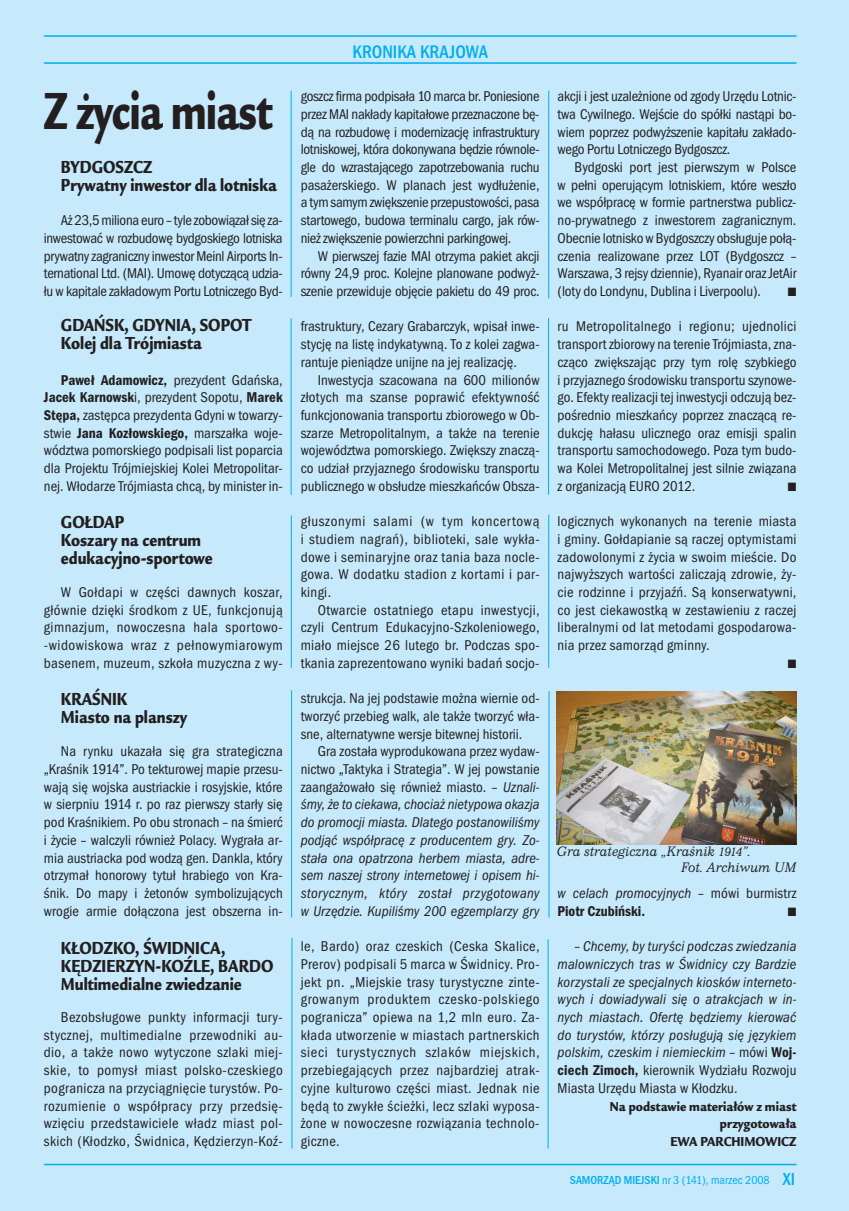
<style>
.page{position:relative;width:849px;height:1211px;background:#fff}
.page>*{position:absolute;margin:0;border:0;box-sizing:border-box;transform-origin:0 0}
.t1{font:54px "Legacy San Itc TEE Ultr";letter-spacing:-.02em;color:#231f20;scale:.7 1}
.t2{font:500 condensed 18.75px "Franklin Got SC Itc TEE";color:#00aeef}
.t3{font:18px/18px "Legacy San Itc TEE Ultr";color:#231f20;scale:.8 1}
.t4{font:condensed 14.7px/17.7px "Franklin Got Itc TEE";color:#231f20;text-align:justify}
.t5{font:italic condensed 14.7px/17.7px "Franklin Got Itc TEE";letter-spacing:.01em;color:#231f20;text-align:justify}
.t6{font:14.25px/15.8px "Impressum TEE Ligh Ital";color:#231f20;scale:.95 1}
.t7{font:13.5px/17.7px "Legacy San Itc TEE Ultr";color:#231f20;text-align:right;scale:.85 1}
.t8{font:condensed 12px "Franklin Got Itc TEE";color:#00aeef}
.t9{font:12px "Zapf Dingbats";color:#231f20;scale:.95 1}
.s1{font-weight:600}
.s2{font-style:normal}
.s3{font-weight:600;font-style:normal}
.s4{font-weight:500}
.s5{font-weight:500;font-size:18px}
</style>
<div class="page">
<div style="left:0;top:0;width:849px;height:1210px;background:#c6eafb"></div>
<hr style="left:44px;top:1163px;width:753px;height:2px;background:#00aeef">
<hr style="left:44px;top:62px;width:753px;height:2px;background:#00aeef">
<hr style="left:44px;top:35px;width:753px;height:2px;background:#00aeef">
<hr style="left:291px;top:91px;width:1px;height:206px;background:#00aeef">
<hr style="left:548px;top:91px;width:1px;height:207px;background:#00aeef">
<img style="left:557px;top:691px;width:239px;height:153px">
<hr style="left:548px;top:939px;width:1px;height:209px;background:#00aeef">
<hr style="left:292px;top:938px;width:1px;height:210px;background:#00aeef">
<hr style="left:291px;top:690px;width:1px;height:227px;background:#00aeef">
<hr style="left:549px;top:691px;width:1px;height:226px;background:#00aeef">
<hr style="left:291px;top:318px;width:1px;height:177px;background:#00aeef">
<hr style="left:548px;top:318px;width:1px;height:176px;background:#00aeef">
<hr style="left:291px;top:515px;width:1px;height:153px;background:#00aeef">
<hr style="left:548px;top:514px;width:1px;height:154px;background:#00aeef">
<h1 class="t1" style="left:44px;top:89px;width:328px">Z życia miast</h1>
<p class="t3" style="left:61px;top:160px;width:272px">BYDGOSZCZ<br>Prywatny inwestor dla lotniska</p>
<p class="t4" style="left:44px;top:213px;width:240px;text-indent:17px">Aż 23,5 miliona euro – tyle zobowiązał się za&shy;inwestować w rozbudowę bydgoskiego lotniska prywatny zagraniczny inwestor Meinl Airports In&shy;ternational Ltd. (MAI). Umowę dotyczącą udzia&shy;łu w kapitale zakładowym Portu Lotniczego Byd-</p>
<p class="t3" style="left:61px;top:318px;width:240px">GDAŃSK, GDYNIA, SOPOT<br>Kolej dla Trójmiasta</p>
<p class="t4" style="left:44px;top:372px;width:240px;text-indent:17px"><span class="s1">Paweł Adamowicz,</span> prezydent Gdańska, <span class="s1">Jacek Karnowsk</span>i, prezydent Sopotu, <span class="s1">Marek Stępa,</span> zastępca prezydenta Gdyni w towarzy&shy;stwie <span class="s1">Jana Kozłowskiego,</span> marszałka woje&shy;wództwa pomorskiego podpisali list poparcia dla Projektu Trójmiejskiej Kolei Metropolitar&shy;nej. Włodarze Trójmiasta chcą, by minister in-</p>
<p class="t3" style="left:61px;top:514px;width:191px">GOŁDAP<br>Koszary na centrum edukacyjno-sportowe</p>
<p class="t4" style="left:44px;top:584px;width:240px;text-indent:17px">W Gołdapi w części dawnych koszar, głównie dzięki środkom z UE, funkcjonują gimnazjum, nowoczesna hala sportowo--widowiskowa wraz z pełnowymiarowym basenem, muzeum, szkoła muzyczna z wy-</p>
<p class="t3" style="left:61px;top:691px;width:159px">KRAŚNIK<br>Miasto na planszy</p>
<p class="t4" style="left:44px;top:744px;width:240px;text-indent:17px">Na rynku ukazała się gra strategiczna „Kraśnik 1914”. Po tekturowej mapie przesu&shy;wają się wojska austriackie i rosyjskie, które w sierpniu 1914 r. po raz pierwszy starły się pod Kraśnikiem. Po obu stronach – na śmierć i życie – walczyli również Polacy. Wygrała ar&shy;mia austriacka pod wodzą gen. Dankla, który otrzymał honorowy tytuł hrabiego von Kra&shy;śnik. Do mapy i żetonów symbolizujących wrogie armie dołączona jest obszerna in-</p>
<p class="t3" style="left:61px;top:940px;width:267px">KŁODZKO, ŚWIDNICA,<br>KĘDZIERZYN-KOŹLE, BARDO<br>Multimedialne zwiedzanie</p>
<p class="t4" style="left:44px;top:1009px;width:240px;text-indent:17px">Bezobsługowe punkty informacji tury&shy;stycznej, multimedialne przewodniki au&shy;dio, a także nowo wytyczone szlaki miej&shy;skie, to pomysł miast polsko-czeskiego pogranicza na przyciągnięcie turystów. Po&shy;rozumienie o współpracy przy przedsię&shy;wzięciu przedstawiciele władz miast pol&shy;skich (Kłodzko, Świdnica, Kędzierzyn-Koź-</p>
<p class="t2" style="left:352px;top:40px;width:137px">KRONIKA KRAJOWA</p>
<p class="t4" style="left:301px;top:89px;width:240px">goszcz firma podpisała 10 marca br. Poniesione przez MAI nakłady kapitałowe przeznaczone bę&shy;dą na rozbudowę i modernizację infrastruktury lotniskowej, która dokonywana będzie równole&shy;gle do wzrastającego zapotrzebowania ruchu pasażerskiego. W planach jest wydłużenie, a tym samym zwiększenie przepustowości, pasa startowego, budowa terminalu cargo, jak rów&shy;nież zwiększenie powierzchni parkingowej.</p>
<p class="t4" style="left:301px;top:248px;width:240px;text-indent:17px">W pierwszej fazie MAI otrzyma pakiet akcji równy 24,9 proc. Kolejne planowane podwyż&shy;szenie przewiduje objęcie pakietu do 49 proc.</p>
<p class="t4" style="left:301px;top:319px;width:240px">frastruktury, Cezary Grabarczyk, wpisał inwe&shy;stycję na listę indykatywną. To z kolei zagwa&shy;rantuje pieniądze unijne na jej realizację.</p>
<p class="t4" style="left:301px;top:372px;width:240px;text-indent:17px">Inwestycja szacowana na 600 milionów złotych ma szanse poprawić efektywność funkcjonowania transportu zbiorowego w Ob&shy;szarze Metropolitalnym, a także na terenie województwa pomorskiego. Zwiększy znaczą&shy;co udział przyjaznego środowisku transportu publicznego w obsłudze mieszkańców Obsza-</p>
<p class="t4" style="left:301px;top:514px;width:240px">głuszonymi salami (w tym koncertową i studiem nagrań), biblioteki, sale wykła&shy;dowe i seminaryjne oraz tania baza nocle&shy;gowa. W dodatku stadion z kortami i par&shy;kingi.</p>
<p class="t4" style="left:301px;top:602px;width:240px;text-indent:17px">Otwarcie ostatniego etapu inwestycji, czyli Centrum Edukacyjno-Szkoleniowego, miało miejsce 26 lutego br. Podczas spo&shy;tkania zaprezentowano wyniki badań socjo-</p>
<p class="t4" style="left:301px;top:691px;width:240px">strukcja. Na jej podstawie można wiernie od&shy;tworzyć przebieg walk, ale także tworzyć wła&shy;sne, alternatywne wersje bitewnej historii.</p>
<p class="t5" style="left:301px;top:744px;width:240px;text-indent:17px"><span class="s2">Gra została wyprodukowana przez wydaw&shy;nictwo „Taktyka i Strategia”. W jej powstanie zaangażowało się również miasto. –</span> Uznali&shy;śmy, że to ciekawa, chociaż nietypowa okazja do promocji miasta. Dlatego postanowiliśmy podjąć współpracę z producentem gry. Zo&shy;stała ona opatrzona herbem miasta, adre&shy;sem naszej strony internetowej i opisem hi&shy;storycznym, który został przygotowany w Urzędzie. Kupiliśmy 200 egzemplarzy gry</p>
<p class="t4" style="left:558px;top:89px;width:240px">akcji i jest uzależnione od zgody Urzędu Lotnic&shy;twa Cywilnego. Wejście do spółki nastąpi bo&shy;wiem poprzez podwyższenie kapitału zakłado&shy;wego Portu Lotniczego Bydgoszcz.</p>
<p class="t4" style="left:558px;top:160px;width:240px;text-indent:17px">Bydgoski port jest pierwszym w Polsce w pełni operującym lotniskiem, które weszło we współpracę w formie partnerstwa publicz&shy;no-prywatnego z inwestorem zagranicznym.<br>Obecnie lotnisko w Bydgoszczy obsługuje połą&shy;czenia realizowane przez LOT (Bydgoszcz – Warszawa, 3 rejsy dziennie), Ryanair oraz JetAir (loty do Londynu, Dublina i Liverpoolu).</p>
<p class="t9" style="left:788px;top:286px;width:11px">■</p>
<p class="t4" style="left:558px;top:319px;width:240px">ru Metropolitalnego i regionu; ujednolici transport zbiorowy na terenie Trójmiasta, zna&shy;cząco zwiększając przy tym rolę szybkiego i przyjaznego środowisku transportu szynowe&shy;go. Efekty realizacji tej inwestycji odczują bez&shy;pośrednio mieszkańcy poprzez znaczącą re&shy;dukcję hałasu ulicznego oraz emisji spalin transportu samochodowego. Poza tym budo&shy;wa Kolei Metropolitalnej jest silnie związana z organizacją EURO 2012.</p>
<p class="t9" style="left:788px;top:481px;width:11px">■</p>
<p class="t4" style="left:558px;top:514px;width:240px">logicznych wykonanych na terenie miasta i gminy. Gołdapianie są raczej optymistami zadowolonymi z życia w swoim mieście. Do najwyższych wartości zaliczają zdrowie, ży&shy;cie rodzinne i przyjaźń. Są konserwatywni, co jest ciekawostką w zestawieniu z raczej liberalnymi od lat metodami gospodarowa&shy;nia przez samorząd gminny.</p>
<p class="t9" style="left:788px;top:658px;width:11px">■</p>
<p class="t6" style="left:681px;top:844px;width:123px;text-indent:-124px">Gra strategiczna „Kraśnik 1914”.<br>Fot. Archiwum UM</p>
<p class="t5" style="left:558px;top:885px;width:240px">w celach promocyjnych <span class="s2">– mówi burmistrz<br></span><span class="s3">Piotr Czubiński.</span></p>
<p class="t9" style="left:788px;top:905px;width:11px">■</p>
<p class="t4" style="left:301px;top:938px;width:240px">le, Bardo) oraz czeskich (Ceska Skalice, Prerov) podpisali 5 marca w Świdnicy. Pro&shy;jekt pn. „Miejskie trasy turystyczne zinte&shy;growanym produktem czesko-polskiego pogranicza” opiewa na 1,2 mln euro. Za&shy;kłada utworzenie w miastach partnerskich sieci turystycznych szlaków miejskich, przebiegających przez najbardziej atrak&shy;cyjne kulturowo części miast. Jednak nie będą to zwykłe ścieżki, lecz szlaki wyposa&shy;żone w nowoczesne rozwiązania technolo&shy;giczne.</p>
<p class="t5" style="left:558px;top:938px;width:240px;text-indent:17px"><span class="s2">–</span> Chcemy, by turyści podczas zwiedzania malowniczych tras w Świdnicy czy Bardzie korzystali ze specjalnych kiosków interneto&shy;wych i dowiadywali się o atrakcjach w in&shy;nych miastach. Ofertę będziemy kierować do turystów, którzy posługują się językiem polskim, czeskim i niemieckim <span class="s2">– mówi</span> <span class="s3">Woj&shy;ciech Zimoch,</span> <span class="s2">kierownik Wydziału Rozwoju Miasta Urzędu Miasta w Kłodzku.</span></p>
<p class="t7" style="left:610px;top:1098px;width:221px">Na podstawie materiałów z miast przygotowała<br>EWA PARCHIMOWICZ</p>
<p class="t8" style="left:570px;top:1175px;width:227px"><span class="s4">SAMORZĄD MIEJSKI</span> nr 3 (141), marzec 2008 <span class="s5">XI</span></p>
</div>
